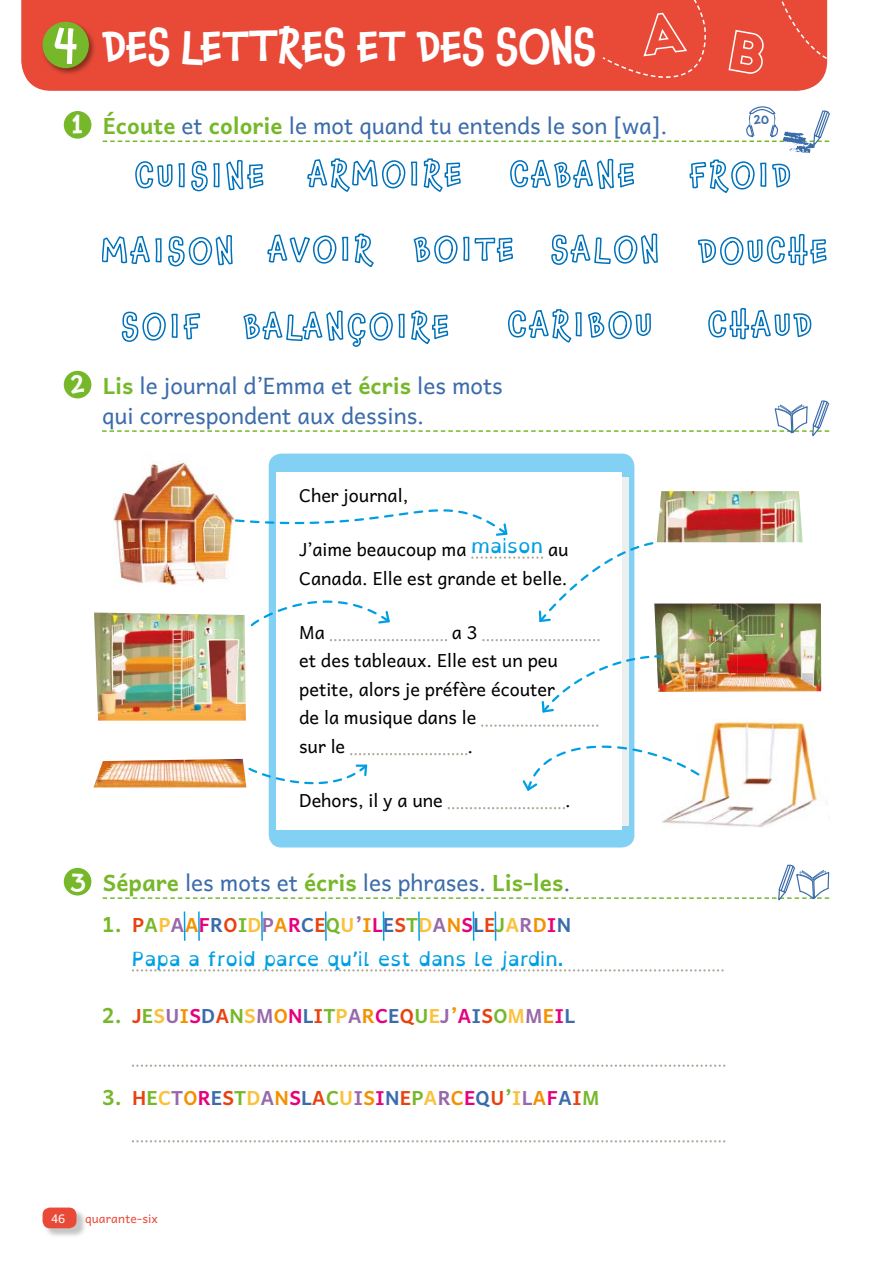
<style>
.page{position:relative;width:893px;height:1263px;background:#fff}
.page>*{position:absolute;margin:0;border:0;box-sizing:border-box;transform-origin:0 0}
.t1{font:500 45px "Chaloops";letter-spacing:-.005em;color:#fff}
.t2{font:22.5px/30px "Andika New Basic";color:#3b6caa}
.t3{font:700 19.5px "Andika New Basic";color:#e74310}
.t4{font:19.5px "Open Dyslexic";color:#009fe3}
.t5{font:18px/28.5px "Andika New Basic";color:#000}
.t6{font:500 13.5px "Chaloops";color:#3b6caa}
.t7{font:12px "Andika New Basic";letter-spacing:.01em;color:#e94a38}
.t8{font:12px "Andika New Basic";color:#fff}
.s1{font-size:50.4px}
.s2{font-family:"Chaloops";font-weight:500;font-size:27px;color:#fff}
.s3{font-weight:700;color:#76b82a}
.s4{font-size:21px;color:#76b82a}
.s5{color:#76b82a}
.s6{color:#fac13a}
.s7{color:#9868aa}
.s8{color:#f39200}
.s9{color:#e6007d}
.s10{color:#3b6caa}
</style>
<div class="page">
<div style="left:21px;top:0;width:751px;height:91px;background:#e94a38"></div>
<img style="left:42px;top:21px;width:54px;height:55px">
<div style="left:43px;top:22px;width:46px;height:46px;background:#76b82a;border-radius:50%"></div>
<svg style="left:728px;top:29px;width:38px;height:46px;background:#ec6758"></svg>
<svg style="left:772px;top:0;width:56px;height:91px;background:#ea5544"></svg>
<svg style="left:603px;top:0;width:103px;height:78px;background:#ea5341"></svg>
<svg style="left:132px;top:969px;width:592px;height:2px"></svg>
<svg style="left:132px;top:1064px;width:593px;height:3px"></svg>
<svg style="left:132px;top:1140px;width:593px;height:2px"></svg>
<div style="left:64px;top:111px;width:27px;height:28px;background:#76b82a;border-radius:50%"></div>
<div style="left:64px;top:371px;width:27px;height:27px;background:#76b82a;border-radius:50%"></div>
<div style="left:64px;top:868px;width:27px;height:27px;background:#76b82a;border-radius:50%"></div>
<svg style="left:102px;top:106px;width:728px;height:241px"></svg>
<svg style="left:102px;top:400px;width:727px;height:36px"></svg>
<svg style="left:103px;top:865px;width:726px;height:35px"></svg>
<img style="left:657px;top:491px;width:146px;height:51px">
<img style="left:662px;top:721px;width:166px;height:106px">
<img style="left:654px;top:603px;width:167px;height:89px">
<img style="left:94px;top:612px;width:152px;height:109px">
<img style="left:113px;top:460px;width:122px;height:126px">
<img style="left:94px;top:759px;width:152px;height:28px">
<div style="left:269px;top:454px;width:365px;height:393px;background:#83d0f5;border-radius:13px"></div>
<div style="left:621px;top:477px;width:8px;height:349px;background:#edeeee"></div>
<div style="left:277px;top:472px;width:345px;height:357px;background:#fff"></div>
<svg style="left:330px;top:639px;width:117px;height:2px"></svg>
<svg style="left:482px;top:639px;width:118px;height:2px"></svg>
<svg style="left:481px;top:724px;width:117px;height:3px"></svg>
<svg style="left:350px;top:753px;width:117px;height:2px"></svg>
<svg style="left:448px;top:807px;width:117px;height:2px"></svg>
<svg style="left:235px;top:509px;width:272px;height:27px"></svg>
<svg style="left:251px;top:600px;width:139px;height:26px"></svg>
<svg style="left:471px;top:542px;width:182px;height:80px"></svg>
<svg style="left:542px;top:655px;width:122px;height:58px"></svg>
<svg style="left:522px;top:745px;width:178px;height:46px"></svg>
<svg style="left:248px;top:764px;width:119px;height:20px"></svg>
<hr style="left:184px;top:911px;width:1px;height:30px;background:#009fe3">
<hr style="left:198px;top:911px;width:2px;height:30px;background:#009fe3">
<hr style="left:261px;top:911px;width:2px;height:30px;background:#009fe3">
<hr style="left:325px;top:911px;width:2px;height:30px;background:#009fe3">
<hr style="left:383px;top:911px;width:1px;height:30px;background:#009fe3">
<hr style="left:418px;top:911px;width:2px;height:30px;background:#009fe3">
<hr style="left:473px;top:911px;width:1px;height:30px;background:#009fe3">
<hr style="left:495px;top:911px;width:1px;height:30px;background:#009fe3">
<img style="left:45px;top:1211px;width:40px;height:25px">
<div style="left:43px;top:1207px;width:34px;height:21px;background:#e94a38;border-radius:8px"></div>
<h1 class="t1" style="left:54px;top:9px;width:544px"><span class="s1">4</span> DES LETTRES ET DES SONS</h1>
<p class="t2" style="left:71px;top:107px;width:598px"><span class="s2">1</span> <span class="s3">Écoute</span> et <span class="s3">colorie</span> le mot quand tu entends le son [wa].</p>
<p class="t6" style="left:754px;top:108px;width:17px">20</p>
<p class="t2" style="left:102px;top:367px;width:402px;text-indent:-32px"><span class="s2">2</span> <span class="s3">Lis</span> le journal d’Emma et <span class="s3">écris</span> les mots qui correspondent aux dessins.</p>
<p class="t5" style="left:299px;top:479px;width:111px">Cher journal,</p>
<p class="t5" style="left:299px;top:533px;width:271px">J’aime beaucoup ma <sup>maison</sup> au<br>Canada. Elle est grande et belle.</p>
<p class="t5" style="left:299px;top:615px;width:27px">Ma</p>
<p class="t5" style="left:299px;top:615px;width:260px;text-indent:153px">a 3<br>et des tableaux. Elle est un peu petite, alors je préfère écouter de la musique dans le<br>sur le</p>
<p class="t5" style="left:467px;top:729px;width:7px">.</p>
<p class="t5" style="left:299px;top:783px;width:145px">Dehors, il y a une</p>
<p class="t5" style="left:565px;top:783px;width:7px">.</p>
<p class="t2" style="left:70px;top:864px;width:502px"><span class="s2">3</span> <span class="s3">Sépare</span> les mots et <span class="s3">écris</span> les phrases. <span class="s3">Lis-les</span>.</p>
<p class="t3" style="left:102px;top:907px;width:471px"><span class="s4">1.</span> P<span class="s5">A</span><span class="s6">P</span><span class="s7">A</span><span class="s8">A</span><span class="s9">F</span><span class="s10">R</span>O<span class="s5">I</span><span class="s6">D</span><span class="s7">P</span><span class="s8">A</span><span class="s9">R</span><span class="s10">C</span>E<span class="s5">Q</span><span class="s6">U</span><span class="s7">’</span><span class="s8">I</span><span class="s9">L</span><span class="s10">E</span>S<span class="s5">T</span><span class="s6">D</span><span class="s7">A</span><span class="s8">N</span><span class="s9">S</span><span class="s10">L</span>E<span class="s5">J</span><span class="s6">A</span><span class="s7">R</span><span class="s8">D</span><span class="s9">I</span><span class="s10">N</span></p>
<p class="t4" style="left:132px;top:948px;width:433px">Papa a froid parce qu’il est dans le jardin.</p>
<p class="t3" style="left:102px;top:998px;width:475px"><span class="s4">2.</span> J<span class="s5">E</span><span class="s6">S</span><span class="s7">U</span><span class="s8">I</span><span class="s9">S</span><span class="s10">D</span>A<span class="s5">N</span><span class="s6">S</span><span class="s7">M</span><span class="s8">O</span><span class="s9">N</span><span class="s10">L</span>I<span class="s5">T</span><span class="s6">P</span><span class="s7">A</span><span class="s8">R</span><span class="s9">C</span><span class="s10">E</span>Q<span class="s5">U</span><span class="s6">E</span><span class="s7">J</span><span class="s8">’</span><span class="s9">A</span><span class="s10">I</span>S<span class="s5">O</span><span class="s6">M</span><span class="s7">M</span><span class="s8">E</span><span class="s9">I</span><span class="s10">L</span></p>
<p class="t3" style="left:102px;top:1080px;width:499px"><span class="s4">3.</span> H<span class="s5">E</span><span class="s6">C</span><span class="s7">T</span><span class="s8">O</span><span class="s9">R</span><span class="s10">E</span>S<span class="s5">T</span><span class="s6">D</span><span class="s7">A</span><span class="s8">N</span><span class="s9">S</span><span class="s10">L</span>A<span class="s5">C</span><span class="s6">U</span><span class="s7">I</span><span class="s8">S</span><span class="s9">I</span><span class="s10">N</span>E<span class="s5">P</span><span class="s6">A</span><span class="s7">R</span><span class="s8">C</span><span class="s9">E</span><span class="s10">Q</span>U<span class="s5">’</span><span class="s6">I</span><span class="s7">L</span><span class="s8">A</span><span class="s9">F</span><span class="s10">A</span>I<span class="s5">M</span></p>
<p class="t8" style="left:51px;top:1208px;width:16px">46</p>
<p class="t7" style="left:85px;top:1207px;width:74px">quarante-six</p>
</div>
